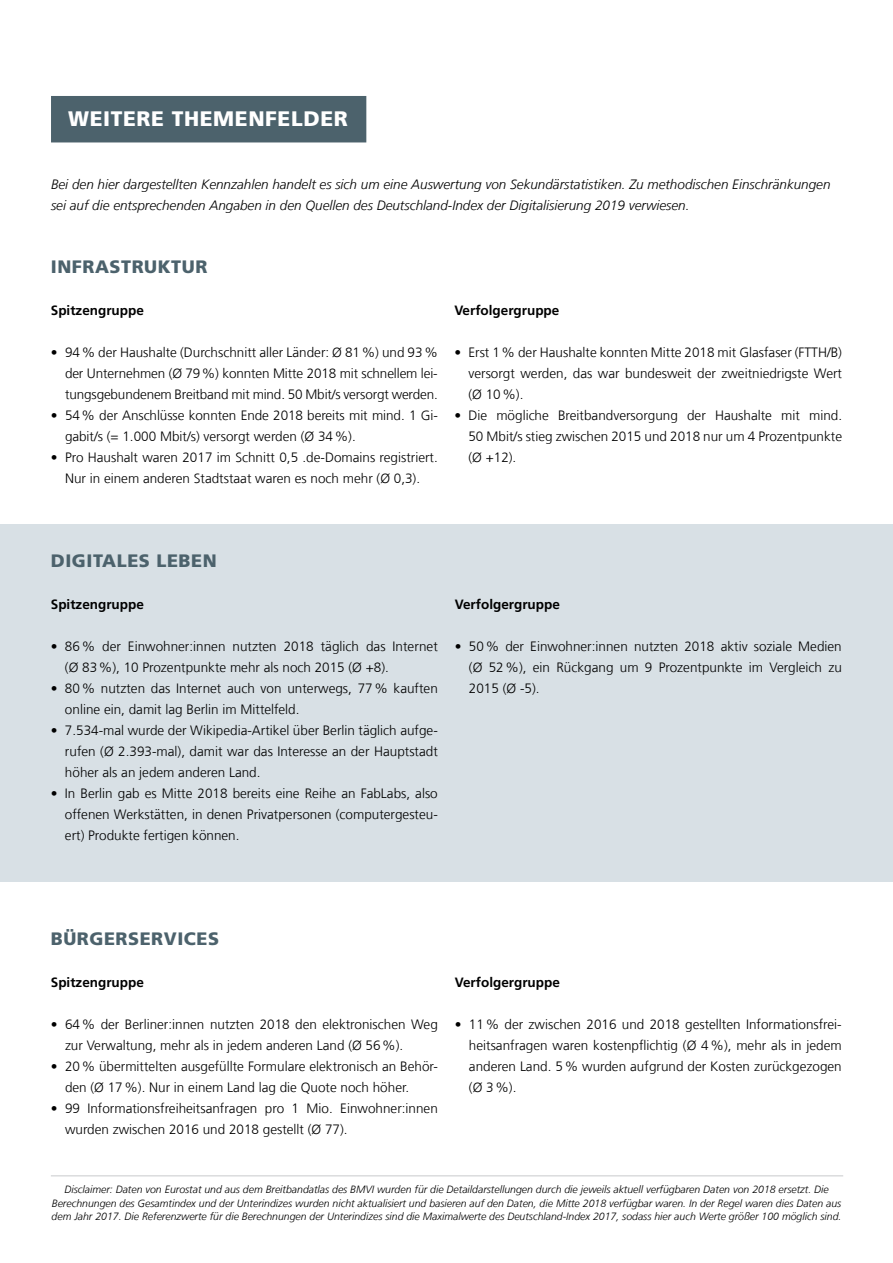
<style>
.page{position:relative;width:893px;height:1263px;background:#fff}
.page>*{position:absolute;margin:0;border:0;box-sizing:border-box;transform-origin:0 0}
.t1{font:900 21px "Frutiger LT Com";letter-spacing:.03em;color:#fff}
.t2{font:900 18px "Frutiger LT Com";letter-spacing:.03em;color:#4c626c}
.t3{font:300 13.5px/21px "Frutiger LT Com";color:#000;text-align:justify}
.t4{font:italic 300 13.5px/21px "Frutiger LT Com";color:#000}
.t5{font:700 13.5px "Frutiger LT Com";color:#000}
.t6{font:italic 300 10.5px/13.5px "Frutiger LT Com";color:#000;text-align:center}
</style>
<div class="page">
<div style="left:0;top:525px;width:893px;height:357px;background:#d8e0e5"></div>
<div style="left:51px;top:96px;width:315px;height:46px;background:#4c626c"></div>
<hr style="left:51px;top:1175px;width:792px;height:1px;background:#c8cacc">
<h1 class="t1" style="left:68px;top:106px;width:281px">WEITERE THEMENFELDER</h1>
<p class="t4" style="left:51px;top:173px;width:781px">Bei den hier dargestellten Kennzahlen handelt es sich um eine Auswertung von Sekundärstatistiken. Zu methodischen Einschränkungen sei auf die entsprechenden Angaben in den Quellen des Deutschland-Index der Digitalisierung 2019 verwiesen.</p>
<h2 class="t2" style="left:51px;top:256px;width:158px">INFRASTRUKTUR</h2>
<p class="t5" style="left:51px;top:302px;width:95px">Spitzengruppe</p>
<p class="t3" style="left:65px;top:342px;width:374px;text-indent:-14px">• 94% der Haushalte (Durchschnitt aller Länder: Ø 81%) und 93% der Unternehmen (Ø 79%) konnten Mitte 2018 mit schnellem lei&shy;tungsgebundenem Breitband mit mind. 50 Mbit/s versorgt werden.</p>
<p class="t3" style="left:65px;top:405px;width:372px;text-indent:-14px">• 54% der Anschlüsse konnten Ende 2018 bereits mit mind. 1 Gi-- gabit/s (= 1.000 Mbit/s) versorgt werden (Ø 34%).</p>
<p class="t3" style="left:51px;top:447px;width:388px;text-align:center">• Pro Haushalt waren 2017 im Schnitt 0,5 .de-Domains registriert.<br>Nur in einem anderen Stadtstaat waren es noch mehr (Ø 0,3).</p>
<p class="t5" style="left:454px;top:302px;width:107px">Verfolgergruppe</p>
<p class="t3" style="left:468px;top:342px;width:375px;text-indent:-14px">• Erst 1% der Haushalte konnten Mitte 2018 mit Glasfaser (FTTH/B) versorgt werden, das war bundesweit der zweitniedrigste Wert (Ø 10%).</p>
<p class="t3" style="left:468px;top:405px;width:375px;text-indent:-14px">• Die mögliche Breitbandversorgung der Haushalte mit mind.<br>50 Mbit/s stieg zwischen 2015 und 2018 nur um 4 Prozentpunkte (Ø +12).</p>
<h2 class="t2" style="left:51px;top:550px;width:167px">DIGITALES LEBEN</h2>
<p class="t5" style="left:51px;top:596px;width:95px">Spitzengruppe</p>
<p class="t3" style="left:65px;top:636px;width:374px;text-indent:-14px">• 86% der Einwohner:innen nutzten 2018 täglich das Internet (Ø 83%), 10 Prozentpunkte mehr als noch 2015 (Ø +8).</p>
<p class="t3" style="left:65px;top:678px;width:374px;text-indent:-14px">• 80% nutzten das Internet auch von unterwegs, 77% kauften online ein, damit lag Berlin im Mittelfeld.</p>
<p class="t3" style="left:65px;top:720px;width:374px;text-indent:-14px">• 7.534-mal wurde der Wikipedia-Artikel über Berlin täglich aufge&shy;rufen (Ø 2.393-mal), damit war das Interesse an der Hauptstadt höher als an jedem anderen Land.</p>
<p class="t3" style="left:65px;top:783px;width:374px;text-indent:-14px">• In Berlin gab es Mitte 2018 bereits eine Reihe an FabLabs, also offenen Werkstätten, in denen Privatpersonen (computergesteu&shy;ert) Produkte fertigen können.</p>
<p class="t5" style="left:455px;top:596px;width:107px">Verfolgergruppe</p>
<p class="t3" style="left:469px;top:636px;width:374px;text-indent:-14px">• 50% der Einwohner:innen nutzten 2018 aktiv soziale Medien (Ø 52%), ein Rückgang um 9 Prozentpunkte im Vergleich zu 2015 (Ø -5).</p>
<h2 class="t2" style="left:51px;top:928px;width:170px">BÜRGERSERVICES</h2>
<p class="t5" style="left:51px;top:974px;width:95px">Spitzengruppe</p>
<p class="t3" style="left:65px;top:1014px;width:374px;text-indent:-14px">• 64% der Berliner:innen nutzten 2018 den elektronischen Weg zur Verwaltung, mehr als in jedem anderen Land (Ø 56%).</p>
<p class="t3" style="left:65px;top:1056px;width:374px;text-indent:-14px">• 20% übermittelten ausgefüllte Formulare elektronisch an Behör&shy;den (Ø 17%). Nur in einem Land lag die Quote noch höher.</p>
<p class="t3" style="left:65px;top:1098px;width:374px;text-indent:-14px">• 99 Informationsfreiheitsanfragen pro 1 Mio. Einwohner:innen wurden zwischen 2016 und 2018 gestellt (Ø 77).</p>
<p class="t5" style="left:455px;top:974px;width:107px">Verfolgergruppe</p>
<p class="t3" style="left:469px;top:1014px;width:374px;text-indent:-14px">• 11% der zwischen 2016 und 2018 gestellten Informationsfrei&shy;heitsanfragen waren kostenpflichtig (Ø 4%), mehr als in jedem anderen Land. 5% wurden aufgrund der Kosten zurückgezogen (Ø 3%).</p>
<p class="t6" style="left:52px;top:1183px;width:791px">Disclaimer: Daten von Eurostat und aus dem Breitbandatlas des BMVI wurden für die Detaildarstellungen durch die jeweils aktuell verfügbaren Daten von 2018 ersetzt. Die<br>Berechnungen des Gesamtindex und der Unterindizes wurden nicht aktualisiert und basieren auf den Daten, die Mitte 2018 verfügbar waren. In der Regel waren dies Daten aus dem Jahr 2017. Die Referenzwerte für die Berechnungen der Unterindizes sind die Maximalwerte des Deutschland-Index 2017, sodass hier auch Werte größer 100 möglich sind.</p>
</div>
